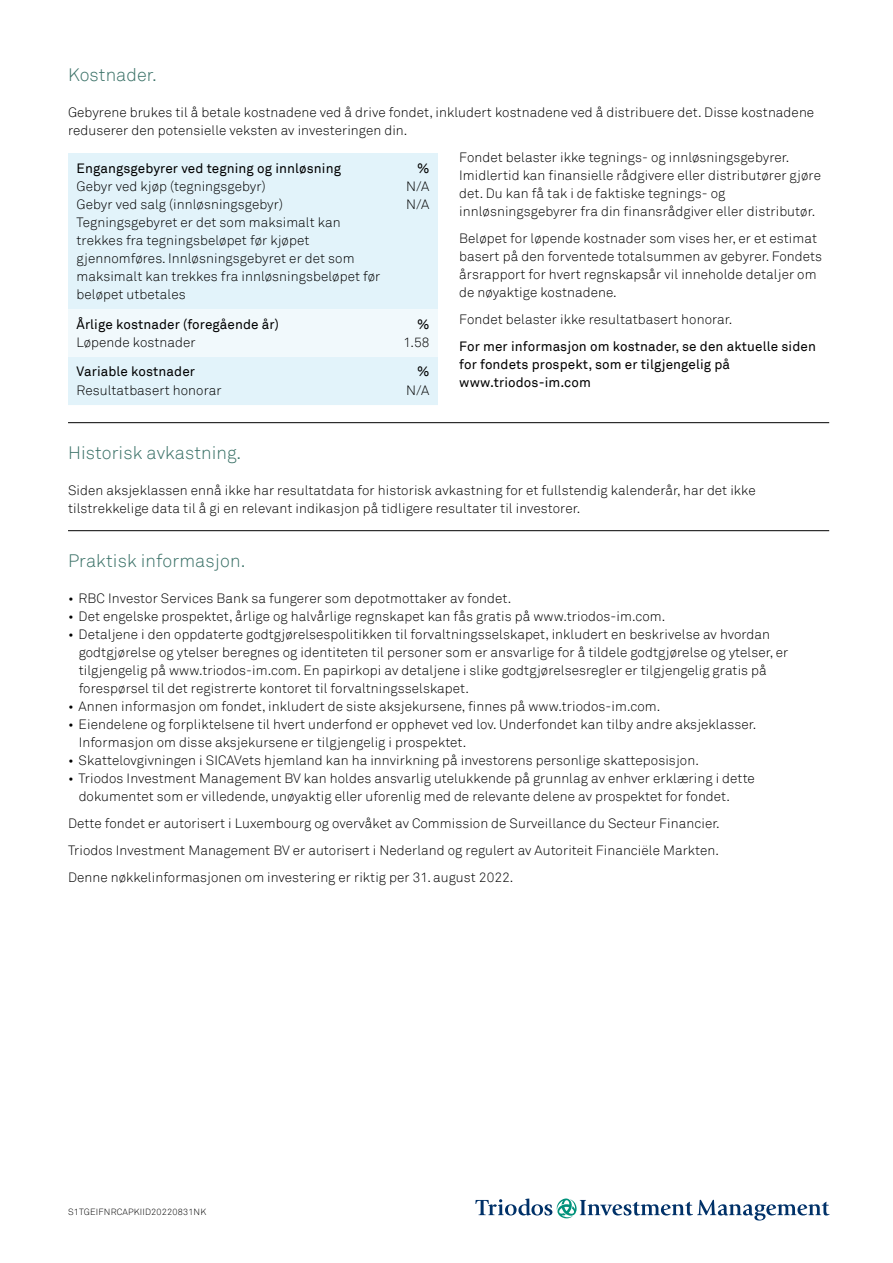
<style>
.page{position:relative;width:893px;height:1263px;background:#fff}
.page>*{position:absolute;margin:0;border:0;box-sizing:border-box;transform-origin:0 0}
.KIID_TK-1{font:300 18px "Akkurat";letter-spacing:.005em;color:#3a7167}
.KIID_opsomming{font:300 13.5px/18px "Akkurat";letter-spacing:.005em;color:#000}
.KIID_body{font:300 13.5px/18px "Akkurat";letter-spacing:.005em;color:#000}
.KIID_tabel_body_lijn{font:300 13.5px/18px "Akkurat";letter-spacing:.005em;color:#000}
.KIID_body-2{font:13.5px/18px "Akkurat";letter-spacing:.005em;color:#000}
.KIID_tabel_body{font:300 13.5px "Akkurat";letter-spacing:.005em;color:#000}
.KIID_tabel_kop{font:13.5px "Akkurat";letter-spacing:.005em;color:#000}
.KIID_body-3{font:300 9px "Akkurat";letter-spacing:.02em;color:#000}
</style>
<div class="page">
<svg style="left:475px;top:1198px;width:355px;height:22px"></svg>
<div style="left:68px;top:153px;width:370px;height:252px;background:#e2f3fa"></div>
<div style="left:68px;top:309px;width:370px;height:48px;background:#f1f9fc"></div>
<hr style="left:68px;top:530px;width:761px;height:1px;background:#000">
<hr style="left:68px;top:422px;width:761px;height:1px;background:#000">
<p class="KIID_TK-1" style="left:68px;top:64px;width:90px">Kostnader.</p>
<p class="KIID_body" style="left:68px;top:104px;width:748px">Gebyrene brukes til å betale kostnadene ved å drive fondet, inkludert kostnadene ved å distribuere det. Disse kostnadene reduserer den potensielle veksten av investeringen din.</p>
<p class="KIID_tabel_kop" style="left:77px;top:160px;width:266px">Engangsgebyrer ved tegning og innløsning</p>
<p class="KIID_tabel_kop" style="left:417px;top:160px;width:14px">%</p>
<p class="KIID_tabel_body" style="left:77px;top:178px;width:191px">Gebyr ved kjøp (tegningsgebyr)</p>
<p class="KIID_tabel_body" style="left:406px;top:178px;width:25px">N/A</p>
<p class="KIID_tabel_body" style="left:77px;top:196px;width:208px">Gebyr ved salg (innløsningsgebyr)</p>
<p class="KIID_tabel_body" style="left:406px;top:196px;width:25px">N/A</p>
<p class="KIID_tabel_body_lijn" style="left:77px;top:214px;width:305px">Tegningsgebyret er det som maksimalt kan trekkes fra tegningsbeløpet før kjøpet gjennomføres. Innløsningsgebyret er det som maksimalt kan trekkes fra innløsningsbeløpet før beløpet utbetales</p>
<p class="KIID_tabel_kop" style="left:77px;top:316px;width:204px">Årlige kostnader (foregående år)</p>
<p class="KIID_tabel_kop" style="left:417px;top:316px;width:14px">%</p>
<p class="KIID_tabel_body_lijn" style="left:77px;top:333px;width:121px">Løpende kostnader</p>
<p class="KIID_tabel_body_lijn" style="left:403px;top:333px;width:27px">1.58</p>
<p class="KIID_tabel_kop" style="left:77px;top:364px;width:120px">Variable kostnader</p>
<p class="KIID_tabel_kop" style="left:417px;top:364px;width:14px">%</p>
<p class="KIID_tabel_body" style="left:77px;top:382px;width:147px">Resultatbasert honorar</p>
<p class="KIID_tabel_body" style="left:406px;top:382px;width:25px">N/A</p>
<p class="KIID_body" style="left:459px;top:149px;width:363px">Fondet belaster ikke tegnings- og innløsningsgebyrer.<br>Imidlertid kan finansielle rådgivere eller distributører gjøre det. Du kan få tak i de faktiske tegnings- og innløsningsgebyrer fra din finansrådgiver eller distributør.</p>
<p class="KIID_body" style="left:459px;top:230px;width:364px">Beløpet for løpende kostnader som vises her, er et estimat basert på den forventede totalsummen av gebyrer. Fondets årsrapport for hvert regnskapsår vil inneholde detaljer om de nøyaktige kostnadene.</p>
<p class="KIID_body" style="left:459px;top:311px;width:275px">Fondet belaster ikke resultatbasert honorar.</p>
<p class="KIID_body-2" style="left:459px;top:338px;width:358px">For mer informasjon om kostnader, se den aktuelle siden for fondets prospekt, som er tilgjengelig på www.triodos-im.com</p>
<p class="KIID_TK-1" style="left:68px;top:442px;width:175px">Historisk avkastning.</p>
<p class="KIID_body" style="left:68px;top:482px;width:689px">Siden aksjeklassen ennå ikke har resultatdata for historisk avkastning for et fullstendig kalenderår, har det ikke tilstrekkelige data til å gi en relevant indikasjon på tidligere resultater til investorer.</p>
<p class="KIID_TK-1" style="left:68px;top:550px;width:179px">Praktisk informasjon.</p>
<p class="KIID_opsomming" style="left:68px;top:590px;width:445px">• RBC Investor Services Bank sa fungerer som depotmottaker av fondet.</p>
<p class="KIID_opsomming" style="left:68px;top:608px;width:599px">• Det engelske prospektet, årlige og halvårlige regnskapet kan fås gratis på www.triodos-im.com.</p>
<p class="KIID_opsomming" style="left:79px;top:626px;width:711px;text-indent:-11px">• Detaljene i den oppdaterte godtgjørelsespolitikken til forvaltningsselskapet, inkludert en beskrivelse av hvordan godtgjørelse og ytelser beregnes og identiteten til personer som er ansvarlige for å tildele godtgjørelse og ytelser, er tilgjengelig på www.triodos-im.com. En papirkopi av detaljene i slike godtgjørelsesregler er tilgjengelig gratis på forespørsel til det registrerte kontoret til forvaltningsselskapet.</p>
<p class="KIID_opsomming" style="left:68px;top:698px;width:594px">• Annen informasjon om fondet, inkludert de siste aksjekursene, finnes på www.triodos-im.com.</p>
<p class="KIID_opsomming" style="left:79px;top:716px;width:679px;text-indent:-11px">• Eiendelene og forpliktelsene til hvert underfond er opphevet ved lov. Underfondet kan tilby andre aksjeklasser.<br>Informasjon om disse aksjekursene er tilgjengelig i prospektet.</p>
<p class="KIID_opsomming" style="left:68px;top:752px;width:632px">• Skattelovgivningen i SICAVets hjemland kan ha innvirkning på investorens personlige skatteposisjon.</p>
<p class="KIID_opsomming" style="left:79px;top:770px;width:678px;text-indent:-11px">• Triodos Investment Management BV kan holdes ansvarlig utelukkende på grunnlag av enhver erklæring i dette dokumentet som er villedende, unøyaktig eller uforenlig med de relevante delene av prospektet for fondet.</p>
<p class="KIID_body" style="left:68px;top:815px;width:653px">Dette fondet er autorisert i Luxembourg og overvåket av Commission de Surveillance du Secteur Financier.</p>
<p class="KIID_body" style="left:68px;top:842px;width:652px">Triodos Investment Management BV er autorisert i Nederland og regulert av Autoriteit Financiële Markten.</p>
<p class="KIID_body" style="left:68px;top:869px;width:447px">Denne nøkkelinformasjonen om investering er riktig per 31. august 2022.</p>
<p class="KIID_body-3" style="left:68px;top:1207px;width:140px">S1TGEIFNRCAPKIID20220831NK</p>
</div>
